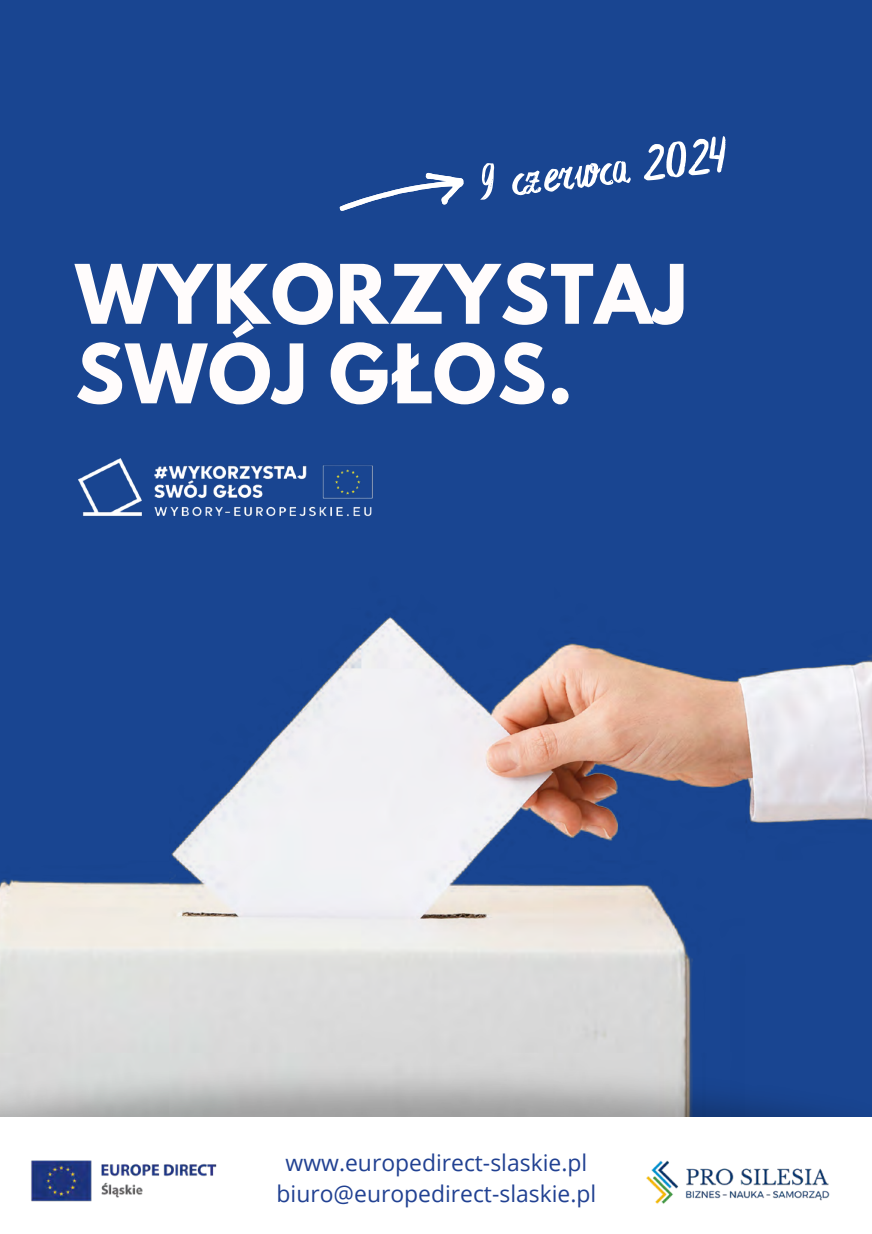
<style>
.page{position:relative;width:872px;height:1234px;background:#fff}
.page>*{position:absolute;margin:0;border:0;box-sizing:border-box;transform-origin:0 0}
.t1{font:700 72.6px/79.5px "League Spartan";letter-spacing:.015em;color:#fffcfc}
.t2{font:51.75px "Espa Extended";color:#fff}
.t3{font:22.8px/31.5px "Open Sans";color:#214192;text-align:center}
</style>
<div class="page">
<div style="left:0;top:0;width:872px;height:1233px;background:#194591"></div>
<img style="left:0;top:617px;width:872px;height:406px">
<img style="left:0;top:1023px;width:828px;height:93px">
<div style="left:0;top:1116px;width:872px;height:117px;background:#fff"></div>
<img style="left:31px;top:1160px;width:186px;height:42px">
<img style="left:646px;top:1160px;width:184px;height:44px">
<img style="left:78px;top:458px;width:295px;height:59px">
<svg style="left:339px;top:173px;width:125px;height:38px"></svg>
<h2 class="t2" style="left:473px;top:153px;width:253px;rotate:-7deg">9 czerwca 2024</h2>
<h1 class="t1" style="left:75px;top:253px;width:613px">WYKORZYSTAJ<br>SWÓJ GŁOS.</h1>
<p class="t3" style="left:277px;top:1145px;width:321px">www.europedirect-slaskie.pl biuro@europedirect-slaskie.pl</p>
</div>
